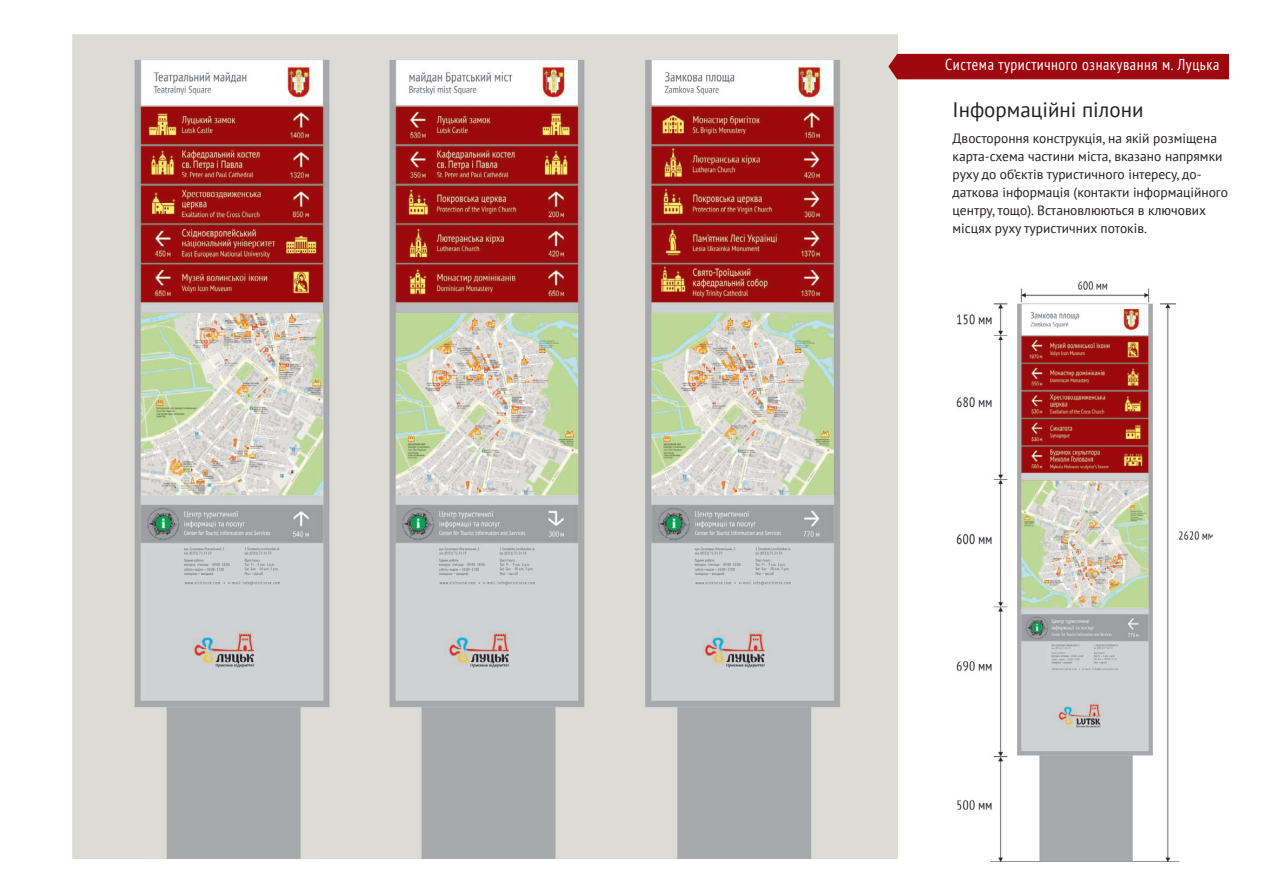
<style>
.page{position:relative;width:1263px;height:893px;background:#fff}
.page>*{position:absolute;margin:0;border:0;box-sizing:border-box;transform-origin:0 0}
.t1{font:21px "PT Sans";color:#231f20}
.t2{font:condensed 15.75px "PT Sans";letter-spacing:.035em;color:#fff}
.t3{font:13.5px/18px "PT Sans";color:#231f20}
</style>
<div class="page">
<img style="left:72px;top:34px;width:825px;height:825px">
<div style="left:888px;top:54px;width:341px;height:25px;background:#9d070d"></div>
<img style="left:956px;top:282px;width:257px;height:579px">
<p class="t2" style="left:945px;top:55px;width:276px">Cистема туристичного ознакування м. Луцька</p>
<h1 class="t1" style="left:952px;top:96px;width:192px">Інформаційні пілони</h1>
<p class="t3" style="left:952px;top:129px;width:277px">Двостороння конструкція, на якій розміщена карта-схема частини міста, вказано напрямки руху до об’єктів туристичного інтересу, до&shy;даткова інформація (контакти інформаційного центру, тощо). Встановлюються в ключових місцях руху туристичних потоків.</p>
</div>
